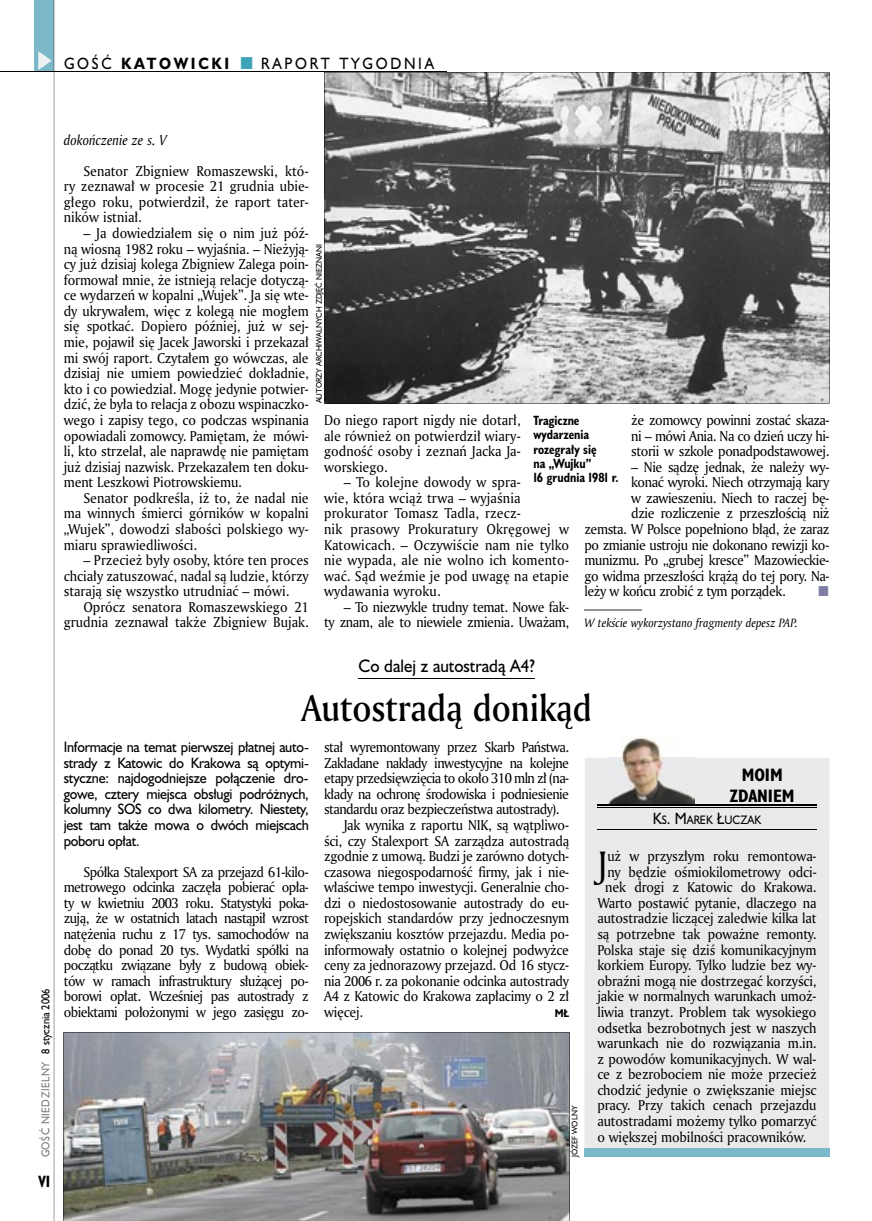
<style>
.page{position:relative;width:872px;height:1221px;background:#fff}
.page>*{position:absolute;margin:0;border:0;box-sizing:border-box;transform-origin:0 0}
.t1{font:36px "Amerigo Md PL";color:#000;scale:.9 1}
.t2{font:35.55px "Amerigo PL";color:#000;scale:.94 1}
.t3{font:16.5px "Humanst 521 PL";color:#000;scale:.94 1}
.t4{font:700 16.5px/21px "Humanst 521 Cn PL";color:#000;text-align:center}
.t5{font:15px "Humanst 521 PL";letter-spacing:.2em;color:#000;scale:.9 1}
.t6{font:700 15px "Humanst 521 PL";letter-spacing:.2em;color:#000;scale:.9 1}
.t7{font:700 15px "Humanst 521 Cn PL";color:#000;scale:.94 1}
.t8{font:13.8px/15.6px "Amerigo PL";letter-spacing:-.02em;color:#000;text-align:justify;scale:.94 1}
.t9{font:13.8px/15.6px "Amerigo PL";letter-spacing:.01em;color:#000;scale:.94 1}
.t10{font:13.8px/15.6px "Humanst 521 PL";letter-spacing:-.02em;color:#000;text-align:justify;scale:.94 1}
.t11{font:13.8px "Amerigo PL";letter-spacing:-.04em;color:#000;scale:.94 1}
.t12{font:13.8px/15.6px "Amerigo PL";color:#000;text-align:right;scale:.94 1}
.t13{font:italic 13.8px "Amerigo PL";color:#000;scale:.94 1}
.t14{font:700 12.3px/14.4px "Humanst 521 Cn PL";color:#000;scale:.94 1}
.t15{font:italic 11.7px "Amerigo PL";color:#000;scale:.94 1}
.t16{font:11.25px "Humanst 521 PL";color:#000;scale:.9 1}
.t17{font:10.5px "Humanst 521 PL";letter-spacing:.05em;color:#7b7c7c;scale:.9 1}
.t18{font:700 10.35px "Humanst 521 PL";color:#000;scale:.9 1}
.t19{font:7.5px "Humanst 521 PL";color:#000;scale:.94 1}
.s1{font-weight:400}
.s2{color:#000}
.s3{font-size:15px}
</style>
<div class="page">
<hr style="left:584px;top:609px;width:58px;height:1px;background:#939393">
<svg style="left:324px;top:72px;width:505px;height:331px"></svg>
<div style="left:35px;top:0;width:19px;height:72px;background:#7ab8ca"></div>
<svg style="left:38px;top:51px;width:14px;height:19px"></svg>
<hr style="left:54px;top:0;width:1px;height:1220px;background:#000">
<div style="left:584px;top:757px;width:245px;height:391px;background:#eaeaea"></div>
<div style="left:584px;top:1148px;width:245px;height:8px;background:#7ab8ca"></div>
<img style="left:608px;top:736px;width:86px;height:68px">
<hr style="left:358px;top:678px;width:176px;height:1px;background:#000">
<hr style="left:597px;top:804px;width:219px;height:2px;background:#000">
<hr style="left:597px;top:807px;width:219px;height:1px;background:#000">
<hr style="left:597px;top:829px;width:219px;height:1px;background:#000">
<hr style="left:0;top:72px;width:447px;height:1px;background:#000">
<img style="left:64px;top:1032px;width:505px;height:188px">
<p class="t6" style="left:64px;top:53px;width:185px"><span class="s1">GOŚĆ</span> KATOWICKI</p>
<p class="t5" style="left:261px;top:53px;width:193px">RAPORT TYGODNIA</p>
<p class="t13" style="left:64px;top:130px;width:111px">dokończenie ze s. V</p>
<p class="t8" style="left:64px;top:162px;width:262px;text-indent:20px">Senator Zbigniew Romaszewski, któ&shy;ry zeznawał w procesie 21 grudnia ubie&shy;głego roku, potwierdził, że raport tater&shy;ników istniał.</p>
<p class="t8" style="left:64px;top:225px;width:262px;text-indent:20px">– Ja dowiedziałem się o nim już póź&shy;ną wiosną 1982 roku – wyjaśnia. – Nieżyją&shy;cy już dzisiaj kolega Zbigniew Zalega poin&shy;formował mnie, że istnieją relacje dotyczą&shy;ce wydarzeń w kopalni „Wujek”. Ja się wte&shy;dy ukrywałem, więc z kolegą nie mogłem się spotkać. Dopiero później, już w sej&shy;mie, pojawił się Jacek Jaworski i przekazał mi swój raport. Czytałem go wówczas, ale dzisiaj nie umiem powiedzieć dokładnie, kto i co powiedział. Mogę jedynie potwier&shy;dzić, że była to relacja z obozu wspinaczko&shy;wego i zapisy tego, co podczas wspinania opowiadali zomowcy. Pamiętam, że mówi&shy;li, kto strzelał, ale naprawdę nie pamiętam już dzisiaj nazwisk. Przekazałem ten doku&shy;ment Leszkowi Piotrowskiemu.</p>
<p class="t8" style="left:64px;top:489px;width:262px;text-indent:20px">Senator podkreśla, iż to, że nadal nie ma winnych śmierci górników w kopalni „Wujek”, dowodzi słabości polskiego wy&shy;miaru sprawiedliwości.</p>
<p class="t8" style="left:64px;top:552px;width:262px;text-indent:20px">– Przecież były osoby, które ten proces chciały zatuszować, nadal są ludzie, którzy starają się wszystko utrudniać – mówi.</p>
<p class="t12" style="left:64px;top:598px;width:262px">Oprócz senatora Romaszewskiego 21 grudnia zeznawał także Zbigniew Bujak.</p>
<p class="t19" style="left:314px;top:403px;width:171px;rotate:-90deg">AUTORZY ARCHIWALNYCH ZDJĘĆ NIEZNANI</p>
<p class="t8" style="left:324px;top:412px;width:210px">Do niego raport nigdy nie dotarł, ale również on potwierdził wiary&shy;godność osoby i zeznań Jacka Ja&shy;worskiego.</p>
<p class="t9" style="left:324px;top:474px;width:262px;text-indent:20px">– To kolejne dowody w spra-<br>wie, która wciąż trwa – wyjaśnia prokurator Tomasz Tadla, rzecz-<br>nik prasowy Prokuratury Okręgowej w<br>Katowicach. – Oczywiście nam nie tylko nie wypada, ale nie wolno ich komento&shy;wać. Sąd weźmie je pod uwagę na etapie wydawania wyroku.</p>
<p class="t8" style="left:324px;top:598px;width:262px;text-align:right">– To niezwykle trudny temat. Nowe fak-<br>ty znam, ale to niewiele zmienia. Uważam,</p>
<p class="t8" style="left:631px;top:412px;width:212px">że zomowcy powinni zostać skaza&shy;ni – mówi Ania. Na co dzień uczy hi&shy;storii w szkole ponadpodstawowej.</p>
<p class="t8" style="left:631px;top:458px;width:212px">– Nie sądzę jednak, że należy wy-</p>
<p class="t8" style="left:631px;top:474px;width:212px">konać wyroki. Niech otrzymają kary</p>
<p class="t8" style="left:631px;top:489px;width:212px">w zawieszeniu. Niech to raczej bę-</p>
<p class="t8" style="left:631px;top:505px;width:212px">dzie rozliczenie z przeszłością niż</p>
<p class="t8" style="left:584px;top:521px;width:262px">zemsta. W Polsce popełniono błąd, że zaraz</p>
<p class="t8" style="left:584px;top:536px;width:262px">po zmianie ustroju nie dokonano rewizji ko-</p>
<p class="t8" style="left:584px;top:552px;width:262px">munizmu. Po „grubej kresce” Mazowieckie-</p>
<p class="t8" style="left:584px;top:567px;width:262px">go widma przeszłości krążą do tej pory. Na-</p>
<p class="t8" style="left:584px;top:583px;width:216px">leży w końcu zrobić z tym porządek.</p>
<p class="t15" style="left:584px;top:615px;width:228px">W tekście wykorzystano fragmenty depesz PAP.</p>
<p class="t14" style="left:533px;top:413px;width:92px">Tragiczne wydarzenia rozegrały się<br>na „Wujku”<br>16 grudnia 1981 r.</p>
<p class="t17" style="left:38px;top:1157px;width:189px;rotate:-90deg">GOŚĆ NIEDZIELNY <span class="s2">8 stycznia 2006</span></p>
<p class="t7" style="left:38px;top:1170px;width:14px">VI</p>
<p class="t3" style="left:358px;top:654px;width:189px">Co dalej z autostradą A4?</p>
<h1 class="t1" style="left:301px;top:683px;width:324px">Autostradą donikąd</h1>
<p class="t10" style="left:64px;top:738px;width:262px">Informacje na temat pierwszej płatnej auto&shy;strady z Katowic do Krakowa są optymi&shy;styczne: najdogodniejsze połączenie dro&shy;gowe, cztery miejsca obsługi podróżnych, kolumny SOS co dwa kilometry. Niestety, jest tam także mowa o dwóch miejscach poboru opłat.</p>
<p class="t8" style="left:64px;top:863px;width:262px;text-indent:20px">Spółka Stalexport SA za przejazd 61-kilo&shy;metrowego odcinka zaczęła pobierać opła&shy;ty w kwietniu 2003 roku. Statystyki poka&shy;zują, że w ostatnich latach nastąpił wzrost natężenia ruchu z 17 tys. samochodów na dobę do ponad 20 tys. Wydatki spółki na początku związane były z budową obiek&shy;tów w ramach infrastruktury służącej po&shy;borowi opłat. Wcześniej pas autostrady z obiektami położonymi w jego zasięgu zo-</p>
<p class="t11" style="left:324px;top:738px;width:262px">stał wyremontowany przez Skarb Państwa.</p>
<p class="t11" style="left:324px;top:753px;width:262px">Zakładane nakłady inwestycyjne na kolejne</p>
<p class="t11" style="left:324px;top:769px;width:262px">etapy przedsięwzięcia to około 310 mln zł (na-</p>
<p class="t11" style="left:324px;top:784px;width:262px">kłady na ochronę środowiska i podniesienie</p>
<p class="t11" style="left:324px;top:800px;width:252px">standardu oraz bezpieczeństwa autostrady).</p>
<p class="t8" style="left:344px;top:816px;width:241px">Jak wynika z raportu NIK, są wątpliwo-</p>
<p class="t8" style="left:324px;top:832px;width:262px">ści, czy Stalexport SA zarządza autostradą</p>
<p class="t8" style="left:324px;top:848px;width:262px">zgodnie z umową. Budzi je zarówno dotych-</p>
<p class="t8" style="left:324px;top:863px;width:262px">czasowa niegospodarność firmy, jak i nie-</p>
<p class="t8" style="left:324px;top:879px;width:262px">właściwe tempo inwestycji. Generalnie cho-</p>
<p class="t8" style="left:324px;top:894px;width:262px">dzi o niedostosowanie autostrady do eu-</p>
<p class="t8" style="left:324px;top:910px;width:262px">ropejskich standardów przy jednoczesnym</p>
<p class="t8" style="left:324px;top:925px;width:262px">zwiększaniu kosztów przejazdu. Media po-</p>
<p class="t8" style="left:324px;top:941px;width:262px">informowały ostatnio o kolejnej podwyżce</p>
<p class="t8" style="left:324px;top:957px;width:262px">ceny za jednorazowy przejazd. Od 16 stycz-</p>
<p class="t8" style="left:324px;top:972px;width:262px">nia 2006 r. za pokonanie odcinka autostrady</p>
<p class="t8" style="left:324px;top:988px;width:262px">A4 z Katowic do Krakowa zapłacimy o 2 zł</p>
<p class="t8" style="left:324px;top:1003px;width:43px">więcej.</p>
<p class="t18" style="left:555px;top:1005px;width:17px">MŁ</p>
<p class="t19" style="left:569px;top:1156px;width:56px;rotate:-90deg">JÓZEF WOLNY</p>
<p class="t4" style="left:730px;top:764px;width:66px">MOIM<br>ZDANIEM</p>
<p class="t16" style="left:652px;top:812px;width:122px"><span class="s3">K</span>S<span class="s3">. M</span>AREK <span class="s3">Ł</span>UCZAK</p>
<h2 class="t2" style="left:597px;top:840px;width:12px">J</h2>
<p class="t8" style="left:607px;top:848px;width:224px">uż w przyszłym roku remontowa-</p>
<p class="t8" style="left:607px;top:863px;width:224px">ny będzie ośmiokilometrowy odci-</p>
<p class="t8" style="left:605px;top:879px;width:226px">nek drogi z Katowic do Krakowa.</p>
<p class="t8" style="left:597px;top:894px;width:235px">Warto postawić pytanie, dlaczego na</p>
<p class="t8" style="left:597px;top:910px;width:235px">autostradzie liczącej zaledwie kilka lat</p>
<p class="t8" style="left:597px;top:925px;width:235px">są potrzebne tak poważne remonty.</p>
<p class="t8" style="left:597px;top:941px;width:235px">Polska staje się dziś komunikacyjnym</p>
<p class="t8" style="left:597px;top:957px;width:235px">korkiem Europy. Tylko ludzie bez wy-</p>
<p class="t8" style="left:597px;top:972px;width:235px">obraźni mogą nie dostrzegać korzyści,</p>
<p class="t8" style="left:597px;top:988px;width:235px">jakie w normalnych warunkach umoż-</p>
<p class="t8" style="left:597px;top:1003px;width:235px">liwia tranzyt. Problem tak wysokiego</p>
<p class="t8" style="left:597px;top:1019px;width:235px">odsetka bezrobotnych jest w naszych</p>
<p class="t8" style="left:597px;top:1034px;width:235px">warunkach nie do rozwiązania m.in.</p>
<p class="t8" style="left:597px;top:1050px;width:235px">z powodów komunikacyjnych. W wal-</p>
<p class="t8" style="left:597px;top:1066px;width:235px">ce z bezrobociem nie może przecież</p>
<p class="t8" style="left:597px;top:1081px;width:235px">chodzić jedynie o zwiększanie miejsc</p>
<p class="t8" style="left:597px;top:1097px;width:235px">pracy. Przy takich cenach przejazdu</p>
<p class="t8" style="left:597px;top:1112px;width:235px">autostradami możemy tylko pomarzyć</p>
<p class="t8" style="left:597px;top:1128px;width:224px">o większej mobilności pracowników.</p>
</div>
